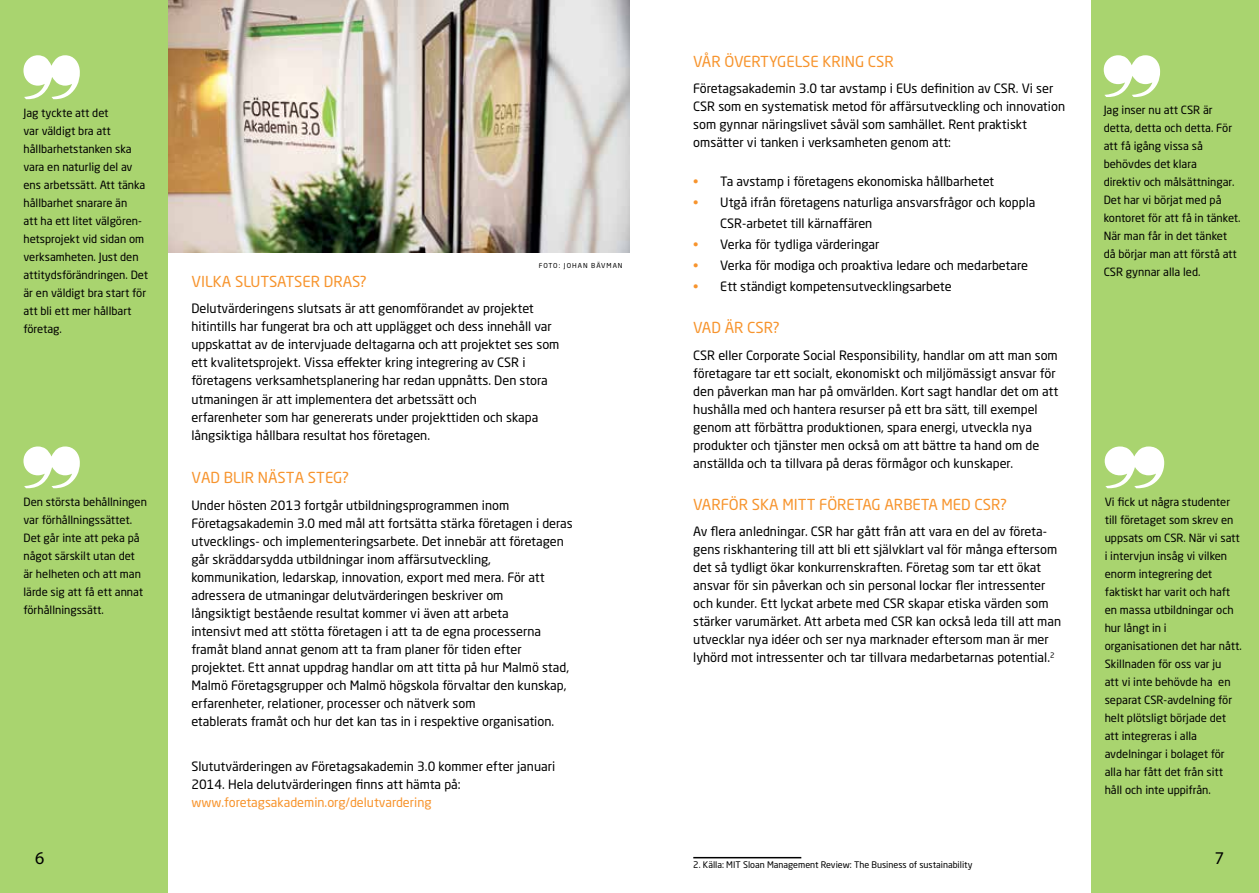
<style>
.page{position:relative;width:1259px;height:893px;background:#fff}
.page>*{position:absolute;margin:0;border:0;box-sizing:border-box;transform-origin:0 0}
.t1{font:18px "Myriad Pro";color:#000}
.t2{font:15px "Neo Sans Std";color:#f7942d}
.t3{font:12.75px/18px "Neo Sans Std";color:#000}
.t4{font:12.75px "Neo Sans Std";color:#f7942d}
.t5{font:11.25px/18px "Neo Sans Std";color:#000}
.t6{font:9px "Neo Sans Std";color:#000}
.t7{font:6.75px "Neo Sans Std";letter-spacing:.15em;color:#000}
.s1{color:#f7942d}
</style>
<div class="page">
<img style="left:168px;top:0;width:461px;height:253px">
<div style="left:1091px;top:0;width:168px;height:893px;background:#a9d46f"></div>
<hr style="left:693px;top:857px;width:108px;height:1px;background:#000">
<div style="left:0;top:0;width:168px;height:893px;background:#a9d46f"></div>
<svg style="left:1104px;top:446px;width:60px;height:42px"></svg>
<svg style="left:23px;top:55px;width:57px;height:44px"></svg>
<svg style="left:23px;top:446px;width:57px;height:42px"></svg>
<svg style="left:1103px;top:55px;width:57px;height:42px"></svg>
<p class="t5" style="left:23px;top:104px;width:126px">Jag tyckte att det<br>var väldigt bra att hållbarhetstanken ska vara en naturlig del av ens arbetssätt. Att tänka hållbarhet snarare än<br>att ha ett litet välgören&shy;hetsprojekt vid sidan om verksamheten. Just den attitydsförändringen. Det är en väldigt bra start för att bli ett mer hållbart företag.</p>
<p class="t5" style="left:23px;top:492px;width:125px">Den största behållningen var förhållningssättet.<br>Det går inte att peka på något särskilt utan det är helheten och att man lärde sig att få ett annat förhållningssätt.</p>
<p class="t7" style="left:539px;top:261px;width:85px">Foto: Johan bävman</p>
<p class="t2" style="left:191px;top:272px;width:9px">VILKA</p>
<p class="t2" style="left:235px;top:272px;width:35px">SLUTSATS</p>
<p class="t2" style="left:302px;top:272px;width:66px">ER DRAS?</p>
<p class="t3" style="left:191px;top:300px;width:369px">Delutvärderingens slutsats är att genomförandet av projektet hitintills har fungerat bra och att upplägget och dess innehåll var uppskattat av de intervjuade deltagarna och att projektet ses som ett kvalitetsprojekt. Vissa effekter kring integrering av CSR i företagens verksamhetsplanering har redan uppnåtts. Den stora utmaningen är att implementera det arbetssätt och<br>erfarenheter som har genererats under projekttiden och skapa långsiktiga hållbara resultat hos företagen.</p>
<p class="t2" style="left:191px;top:468px;width:77px">VAD BLIR NÄSTA</p>
<p class="t2" style="left:308px;top:468px;width:43px">STEG?</p>
<p class="t3" style="left:191px;top:496px;width:383px">Under hösten 2013 fortgår utbildningsprogrammen inom Företagsakademin 3.0 med mål att fortsätta stärka företagen i deras utvecklings- och implementeringsarbete. Det innebär att företagen går skräddarsydda utbildningar inom affärsutveckling, kommunikation, ledarskap, innovation, export med mera. För att adressera de utmaningar delutvärderingen beskriver om<br>långsiktigt bestående resultat kommer vi även att arbeta<br>intensivt med att stötta företagen i att ta de egna processerna framåt bland annat genom att ta fram planer för tiden efter projektet. Ett annat uppdrag handlar om att titta på hur Malmö stad, Malmö Företagsgrupper och Malmö högskola förvaltar den kunskap, erfarenheter, relationer, processer och nätverk som<br>etablerats framåt och hur det kan tas in i respektive organisation.</p>
<p class="t3" style="left:191px;top:757px;width:365px">Slututvärderingen av Företagsakademin 3.0 kommer efter januari<br>2014. Hela delutvärderingen finns att hämta på:</p>
<p class="t4" style="left:191px;top:794px;width:242px">www.foretagsakademin.org/delutvardering</p>
<p class="t2" style="left:693px;top:52px;width:68px">VÅR ÖVERTYG</p>
<p class="t2" style="left:786px;top:52px;width:45px">ELSE KRING</p>
<p class="t2" style="left:868px;top:52px;width:18px">CSR</p>
<p class="t3" style="left:693px;top:79px;width:373px">Företagsakademin 3.0 tar avstamp i EUs definition av CSR. Vi ser CSR som en systematisk metod för affärsutveckling och innovation som gynnar näringslivet såväl som samhället. Rent praktiskt omsätter vi tanken i verksamheten genom att:</p>
<p class="t3" style="left:693px;top:172px;width:302px"><span class="s1">•</span> Ta avstamp i företagens ekonomiska hållbarhetet</p>
<p class="t3" style="left:720px;top:192px;width:317px;line-height:21px;text-indent:-27px"><span class="s1">•</span> Utgå ifrån företagens naturliga ansvarsfrågor och koppla<br>CSR-arbetet till kärnaffären</p>
<p class="t3" style="left:693px;top:235px;width:188px"><span class="s1">•</span> Verka för tydliga värderingar</p>
<p class="t3" style="left:693px;top:256px;width:336px"><span class="s1">•</span> Verka för modiga och proaktiva ledare och medarbetare</p>
<p class="t3" style="left:693px;top:277px;width:260px"><span class="s1">•</span> Ett ständigt kompetensutvecklingsarbete</p>
<p class="t2" style="left:693px;top:319px;width:88px">VAD ÄR CSR?</p>
<p class="t3" style="left:693px;top:346px;width:366px">CSR eller Corporate Social Responsibility, handlar om att man som företagare tar ett socialt, ekonomiskt och miljömässigt ansvar för den påverkan man har på omvärlden. Kort sagt handlar det om att hushålla med och hantera resurser på ett bra sätt, till exempel genom att förbättra produktionen, spara energi, utveckla nya produkter och tjänster men också om att bättre ta hand om de anställda och ta tillvara på deras förmågor och kunskaper.</p>
<p class="t2" style="left:693px;top:495px;width:69px">VARFÖRSKA</p>
<p class="t2" style="left:782px;top:495px;width:9px">MITT</p>
<p class="t2" style="left:819px;top:495px;width:45px">FÖRETAG</p>
<p class="t2" style="left:884px;top:495px;width:124px">ARBETA MED CSR?</p>
<p class="t3" style="left:693px;top:522px;width:369px">Av flera anledningar. CSR har gått från att vara en del av företa&shy;gens riskhantering till att bli ett självklart val för många eftersom det så tydligt ökar konkurrenskraften. Företag som tar ett ökat ansvar för sin påverkan och sin personal lockar fler intressenter och kunder. Ett lyckat arbete med CSR skapar etiska värden som stärker varumärket. Att arbeta med CSR kan också leda till att man utvecklar nya idéer och ser nya marknader eftersom man är mer lyhörd mot intressenter och tar tillvara medarbetarnas potential.<sup>2</sup></p>
<p class="t5" style="left:1103px;top:101px;width:138px">Jag inser nu att CSR är detta, detta och detta. För att få igång vissa så behövdes det klara<br>direktiv och målsättningar.<br>Det har vi börjat med på kontoret för att få in tänket.<br>När man får in det tänket då börjar man att förstå att<br>CSR gynnar alla led.</p>
<p class="t5" style="left:1104px;top:492px;width:138px">Vi fick ut några studenter till företaget som skrev en uppsats om CSR. När vi satt i intervjun insåg vi vilken enorm integrering det faktiskt har varit och haft en massa utbildningar och hur långt in i organisationen det har nått.<br>Skillnaden för oss var ju<br>att vi inte behövde ha en separat CSR-avdelning för helt plötsligt började det att integreras i alla avdelningar i bolaget för alla har fått det från sitt håll och inte uppifrån.</p>
<h1 class="t1" style="left:35px;top:847px;width:11px">6</h1>
<h1 class="t1" style="left:1214px;top:847px;width:11px">7</h1>
<p class="t6" style="left:693px;top:860px;width:39px">2. Källa: MIT</p>
<p class="t6" style="left:743px;top:860px;width:231px">Sloan Management Review: The Business of sustainability</p>
</div>
